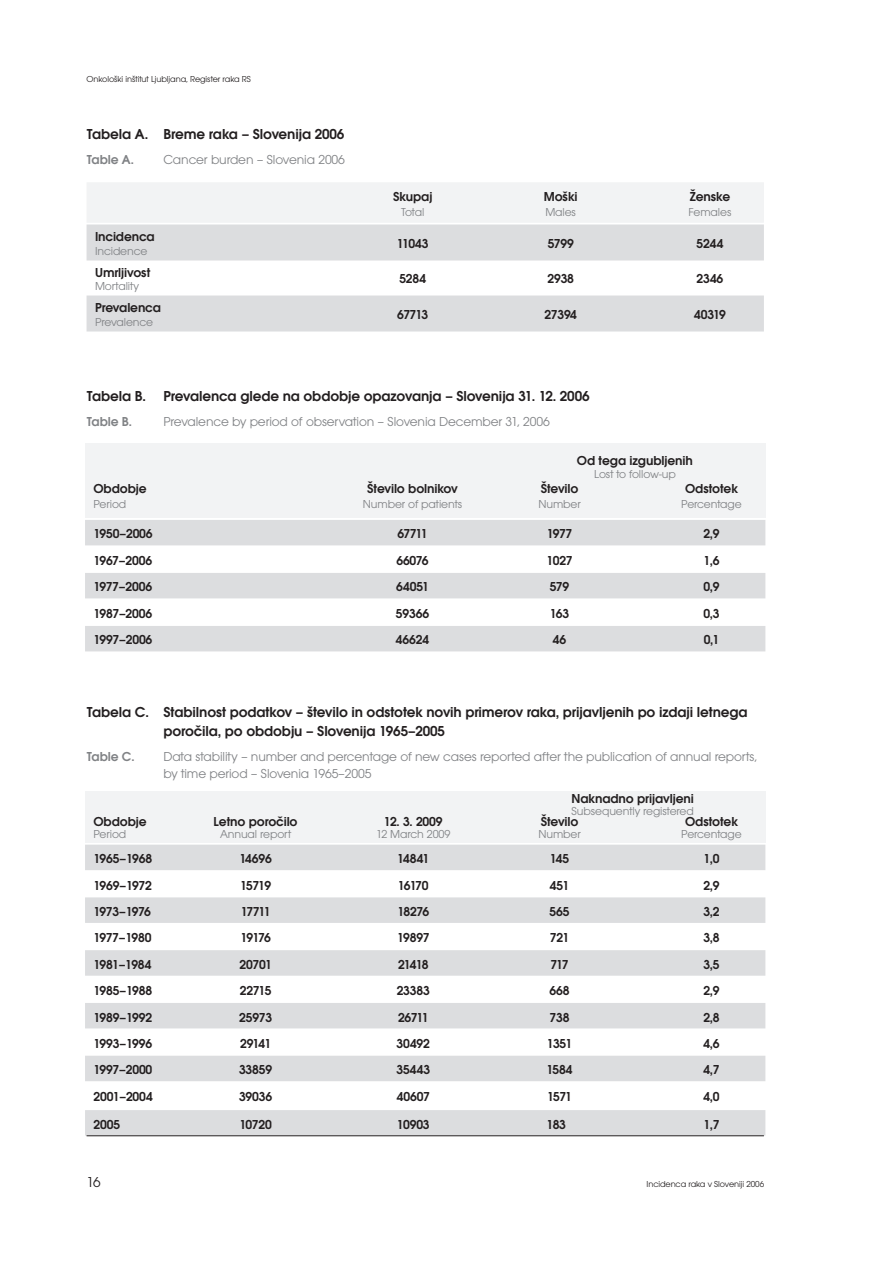
<style>
.page{position:relative;width:893px;height:1263px;background:#fff}
.page>*{position:absolute;margin:0;border:0;box-sizing:border-box;transform-origin:0 0}
.t1{font:600 15px/19.5px "Avant Gar Got Itc TEE";letter-spacing:-.01em;color:#231f20}
.t2{font:15px "Avant Gar Got Itc TEE";color:#231f20}
.t3{font:600 13.5px "Avant Gar Got Itc TEE";letter-spacing:-.01em;color:#231f20}
.t4{font:13.5px/16.5px "Avant Gar Got Itc TEE";letter-spacing:-.01em;color:#808285}
.t5{font:600 13.5px "Avant Gar Got Itc TEE";letter-spacing:-.01em;color:#808285}
.t6{font:600 13.5px "Avant Gar Got Itc TEE";letter-spacing:-.03em;color:#231f20}
.t7{font:600 13.5px "Avant Gar Got Itc TEE";letter-spacing:-.04em;color:#231f20}
.t8{font:12px "Avant Gar Got Itc TEE";letter-spacing:-.01em;color:#808285}
.t9{font:9px "Avant Gar Got Itc TEE";letter-spacing:-.01em;color:#231f20}
</style>
<div class="page">
<div style="left:85px;top:443px;width:680px;height:75px;background:#f2f3f4"></div>
<div style="left:87px;top:182px;width:677px;height:41px;background:#f2f3f4"></div>
<div style="left:87px;top:224px;width:677px;height:36px;background:#dcdddf"></div>
<div style="left:87px;top:295px;width:677px;height:36px;background:#dcdddf"></div>
<div style="left:85px;top:520px;width:680px;height:25px;background:#dcdddf"></div>
<div style="left:85px;top:573px;width:680px;height:25px;background:#dcdddf"></div>
<div style="left:85px;top:626px;width:680px;height:25px;background:#dcdddf"></div>
<div style="left:85px;top:791px;width:680px;height:51px;background:#f2f3f4"></div>
<div style="left:85px;top:845px;width:680px;height:25px;background:#dcdddf"></div>
<div style="left:85px;top:897px;width:680px;height:26px;background:#dcdddf"></div>
<div style="left:85px;top:950px;width:680px;height:26px;background:#dcdddf"></div>
<div style="left:85px;top:1003px;width:680px;height:25px;background:#dcdddf"></div>
<div style="left:85px;top:1056px;width:680px;height:25px;background:#dcdddf"></div>
<div style="left:85px;top:1110px;width:680px;height:25px;background:#dcdddf"></div>
<hr style="left:87px;top:1135px;width:677px;height:1px;background:#231f20">
<p class="t9" style="left:87px;top:74px;width:166px">Onkološki inštitut Ljubljana, Register raka RS</p>
<p class="t1" style="left:87px;top:124px;width:259px">Tabela A. Breme raka – Slovenija 2006</p>
<p class="t5" style="left:87px;top:152px;width:49px">Table A.</p>
<p class="t4" style="left:163px;top:152px;width:183px">Cancer burden – Slovenia 2006</p>
<p class="t3" style="left:95px;top:228px;width:61px">Incidenca</p>
<p class="t8" style="left:95px;top:243px;width:54px">Incidence</p>
<p class="t3" style="left:95px;top:264px;width:57px">Umrljivost</p>
<p class="t8" style="left:95px;top:279px;width:46px">Mortality</p>
<p class="t3" style="left:95px;top:299px;width:67px">Prevalenca</p>
<p class="t8" style="left:95px;top:314px;width:60px">Prevalence</p>
<p class="t3" style="left:393px;top:188px;width:41px">Skupaj</p>
<p class="t3" style="left:544px;top:188px;width:35px">Moški</p>
<p class="t3" style="left:690px;top:188px;width:42px">Ženske</p>
<p class="t8" style="left:401px;top:205px;width:25px">Total</p>
<p class="t8" style="left:545px;top:205px;width:32px">Males</p>
<p class="t8" style="left:688px;top:205px;width:45px">Females</p>
<p class="t3" style="left:397px;top:235px;width:33px">11043</p>
<p class="t3" style="left:548px;top:235px;width:28px">5799</p>
<p class="t3" style="left:696px;top:235px;width:29px">5244</p>
<p class="t3" style="left:399px;top:271px;width:28px">5284</p>
<p class="t3" style="left:547px;top:271px;width:28px">2938</p>
<p class="t3" style="left:697px;top:271px;width:28px">2346</p>
<p class="t3" style="left:397px;top:306px;width:32px">67713</p>
<p class="t3" style="left:544px;top:306px;width:34px">27394</p>
<p class="t3" style="left:694px;top:306px;width:33px">40319</p>
<p class="t1" style="left:87px;top:386px;width:504px">Tabela B. Prevalenca glede na obdobje opazovanja – Slovenija 31. 12. 2006</p>
<p class="t5" style="left:87px;top:413px;width:47px">Table B.</p>
<p class="t4" style="left:163px;top:413px;width:388px">Prevalence by period of observation – Slovenia December 31, 2006</p>
<p class="t3" style="left:577px;top:453px;width:117px">Od tega izgubljenih</p>
<p class="t8" style="left:594px;top:467px;width:83px">Lost to follow-up</p>
<p class="t3" style="left:94px;top:480px;width:55px">Obdobje</p>
<p class="t3" style="left:367px;top:480px;width:92px">Število bolnikov</p>
<p class="t3" style="left:541px;top:480px;width:39px">Število</p>
<p class="t3" style="left:685px;top:480px;width:54px">Odstotek</p>
<p class="t8" style="left:94px;top:497px;width:34px">Period</p>
<p class="t8" style="left:363px;top:497px;width:101px">Number of patients</p>
<p class="t8" style="left:538px;top:497px;width:44px">Number</p>
<p class="t8" style="left:681px;top:497px;width:62px">Percentage</p>
<p class="t3" style="left:94px;top:526px;width:61px">1950–2006</p>
<p class="t3" style="left:397px;top:526px;width:32px">67711</p>
<p class="t3" style="left:547px;top:526px;width:27px">1977</p>
<p class="t3" style="left:703px;top:526px;width:18px">2,9</p>
<p class="t3" style="left:94px;top:552px;width:60px">1967–2006</p>
<p class="t3" style="left:396px;top:552px;width:34px">66076</p>
<p class="t3" style="left:547px;top:552px;width:27px">1027</p>
<p class="t3" style="left:704px;top:552px;width:17px">1,6</p>
<p class="t3" style="left:94px;top:579px;width:60px">1977–2006</p>
<p class="t3" style="left:396px;top:579px;width:34px">64051</p>
<p class="t3" style="left:550px;top:579px;width:21px">579</p>
<p class="t3" style="left:703px;top:579px;width:18px">0,9</p>
<p class="t3" style="left:94px;top:605px;width:60px">1987–2006</p>
<p class="t3" style="left:396px;top:605px;width:35px">59366</p>
<p class="t3" style="left:550px;top:605px;width:21px">163</p>
<p class="t3" style="left:703px;top:605px;width:18px">0,3</p>
<p class="t3" style="left:94px;top:632px;width:60px">1997–2006</p>
<p class="t3" style="left:396px;top:632px;width:35px">46624</p>
<p class="t3" style="left:553px;top:632px;width:15px">46</p>
<p class="t3" style="left:704px;top:632px;width:17px">0,1</p>
<p class="t1" style="left:163px;top:702px;width:586px;text-indent:-77px">Tabela C. Stabilnost podatkov – število in odstotek novih primerov raka, prijavljenih po izdaji letnega poročila, po obdobju – Slovenija 1965–2005</p>
<p class="t5" style="left:87px;top:748px;width:49px">Table C.</p>
<p class="t4" style="left:163px;top:748px;width:595px">Data stability – number and percentage of new cases reported after the publication of annual reports, by time period – Slovenia 1965–2005</p>
<p class="t3" style="left:571px;top:790px;width:124px">Naknadno prijavljeni</p>
<p class="t8" style="left:571px;top:804px;width:124px">Subsequently registered</p>
<p class="t3" style="left:94px;top:814px;width:55px">Obdobje</p>
<p class="t3" style="left:214px;top:814px;width:86px">Letno poročilo</p>
<p class="t3" style="left:384px;top:814px;width:60px">12. 3. 2009</p>
<p class="t3" style="left:541px;top:814px;width:39px">Število</p>
<p class="t3" style="left:685px;top:814px;width:54px">Odstotek</p>
<p class="t8" style="left:94px;top:827px;width:34px">Period</p>
<p class="t8" style="left:220px;top:827px;width:73px">Annual report</p>
<p class="t8" style="left:376px;top:827px;width:76px">12 March 2009</p>
<p class="t8" style="left:538px;top:827px;width:44px">Number</p>
<p class="t8" style="left:681px;top:827px;width:62px">Percentage</p>
<p class="t3" style="left:94px;top:851px;width:60px">1965–1968</p>
<p class="t3" style="left:239px;top:851px;width:34px">14696</p>
<p class="t3" style="left:397px;top:851px;width:33px">14841</p>
<p class="t3" style="left:550px;top:851px;width:21px">145</p>
<p class="t3" style="left:704px;top:851px;width:17px">1,0</p>
<p class="t3" style="left:94px;top:877px;width:60px">1969–1972</p>
<p class="t3" style="left:240px;top:877px;width:32px">15719</p>
<p class="t3" style="left:398px;top:877px;width:32px">16170</p>
<p class="t3" style="left:550px;top:877px;width:21px">451</p>
<p class="t3" style="left:703px;top:877px;width:18px">2,9</p>
<p class="t7" style="left:94px;top:903px;width:59px">1973–1976</p>
<p class="t3" style="left:241px;top:903px;width:31px">17711</p>
<p class="t3" style="left:397px;top:903px;width:33px">18276</p>
<p class="t3" style="left:550px;top:903px;width:21px">565</p>
<p class="t3" style="left:703px;top:903px;width:18px">3,2</p>
<p class="t6" style="left:94px;top:930px;width:59px">1977–1980</p>
<p class="t3" style="left:240px;top:930px;width:32px">19176</p>
<p class="t3" style="left:397px;top:930px;width:34px">19897</p>
<p class="t3" style="left:550px;top:930px;width:21px">721</p>
<p class="t3" style="left:703px;top:930px;width:18px">3,8</p>
<p class="t6" style="left:94px;top:956px;width:59px">1981–1984</p>
<p class="t3" style="left:239px;top:956px;width:34px">20701</p>
<p class="t3" style="left:398px;top:956px;width:32px">21418</p>
<p class="t3" style="left:550px;top:956px;width:20px">717</p>
<p class="t3" style="left:703px;top:956px;width:18px">3,5</p>
<p class="t3" style="left:94px;top:982px;width:60px">1985–1988</p>
<p class="t3" style="left:240px;top:982px;width:33px">22715</p>
<p class="t3" style="left:397px;top:982px;width:35px">23383</p>
<p class="t3" style="left:550px;top:982px;width:21px">668</p>
<p class="t3" style="left:703px;top:982px;width:18px">2,9</p>
<p class="t3" style="left:94px;top:1009px;width:60px">1989–1992</p>
<p class="t3" style="left:239px;top:1009px;width:34px">25973</p>
<p class="t3" style="left:398px;top:1009px;width:32px">26711</p>
<p class="t3" style="left:550px;top:1009px;width:21px">738</p>
<p class="t3" style="left:703px;top:1009px;width:18px">2,8</p>
<p class="t3" style="left:94px;top:1035px;width:60px">1993–1996</p>
<p class="t3" style="left:240px;top:1035px;width:33px">29141</p>
<p class="t3" style="left:397px;top:1035px;width:35px">30492</p>
<p class="t3" style="left:547px;top:1035px;width:27px">1351</p>
<p class="t3" style="left:703px;top:1035px;width:18px">4,6</p>
<p class="t3" style="left:94px;top:1062px;width:60px">1997–2000</p>
<p class="t3" style="left:239px;top:1062px;width:35px">33859</p>
<p class="t3" style="left:396px;top:1062px;width:35px">35443</p>
<p class="t3" style="left:546px;top:1062px;width:28px">1584</p>
<p class="t3" style="left:703px;top:1062px;width:18px">4,7</p>
<p class="t3" style="left:94px;top:1088px;width:61px">2001–2004</p>
<p class="t3" style="left:239px;top:1088px;width:35px">39036</p>
<p class="t3" style="left:397px;top:1088px;width:34px">40607</p>
<p class="t3" style="left:547px;top:1088px;width:26px">1571</p>
<p class="t3" style="left:703px;top:1088px;width:18px">4,0</p>
<p class="t3" style="left:94px;top:1116px;width:28px">2005</p>
<p class="t3" style="left:239px;top:1116px;width:34px">10720</p>
<p class="t3" style="left:397px;top:1116px;width:34px">10903</p>
<p class="t3" style="left:547px;top:1116px;width:21px">183</p>
<p class="t3" style="left:703px;top:1116px;width:17px">1,7</p>
<p class="t2" style="left:87px;top:1173px;width:16px">16</p>
<p class="t9" style="left:647px;top:1178px;width:119px">Incidenca raka v Sloveniji 2006</p>
</div>
